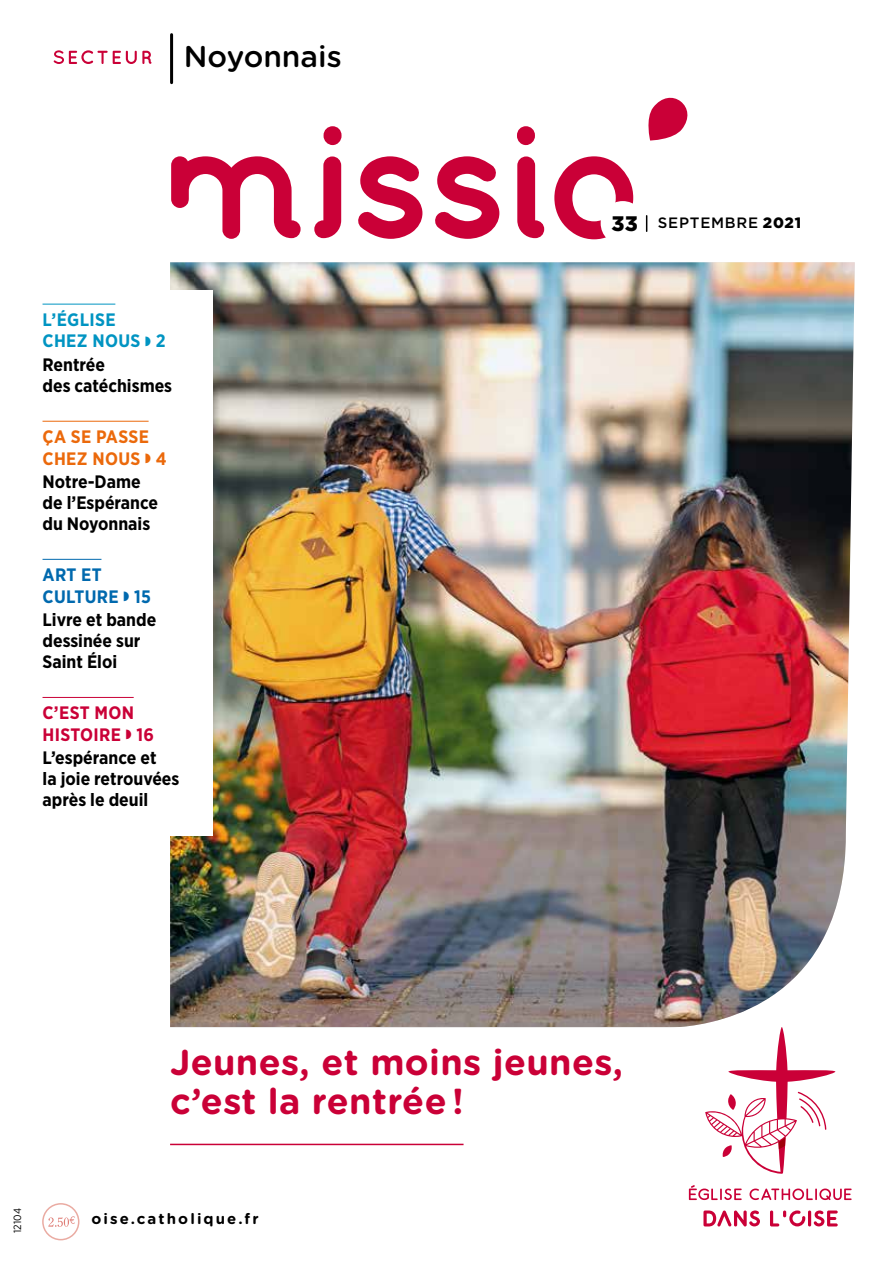
<style>
.page{position:relative;width:893px;height:1263px;background:#fff}
.page>*{position:absolute;margin:0;border:0;box-sizing:border-box;transform-origin:0 0}
.t1{font:700 36px/39px "Gotham Rounded";letter-spacing:.01em;color:#ca0037}
.t2{font:500 30px "Gotham Rounded";color:#000}
.t3{font:900 21px "Gotham";color:#000}
.t4{font:700 18px/21px "Gotham Narrow";color:#000}
.t5{font:700 18px/22.4px "Gotham Narrow";letter-spacing:.005em;color:#ca0037}
.t6{font:700 18px/22.4px "Gotham Narrow";letter-spacing:.015em;color:#eb690b}
.t7{font:700 18px/22.4px "Gotham Narrow";color:#0069ae}
.t8{font:700 18px/22.4px "Gotham Narrow";letter-spacing:.02em;color:#0094c2}
.t9{font:700 15px "Gotham Rounded";letter-spacing:.14em;color:#000}
.t10{font:500 15px "Gotham";letter-spacing:.05em;color:#000}
.t11{font:10.5px "Gotham Narrow";letter-spacing:.02em;color:#000}
.s1{color:#000}
.s2{font-weight:900}
</style>
<div class="page">
<svg style="left:314px;top:126px;width:28px;height:112px"></svg>
<svg style="left:358px;top:156px;width:141px;height:83px"></svg>
<svg style="left:517px;top:126px;width:27px;height:112px"></svg>
<svg style="left:171px;top:156px;width:130px;height:83px"></svg>
<svg style="left:554px;top:156px;width:79px;height:83px"></svg>
<svg style="left:648px;top:97px;width:40px;height:44px"></svg>
<svg style="left:689px;top:1185px;width:53px;height:15px"></svg>
<svg style="left:749px;top:1188px;width:103px;height:12px"></svg>
<hr style="left:808px;top:1210px;width:3px;height:16px;background:#ca0037;border-radius:2px">
<svg style="left:814px;top:1210px;width:24px;height:16px"></svg>
<svg style="left:770px;top:1210px;width:35px;height:16px"></svg>
<svg style="left:703px;top:1210px;width:57px;height:16px"></svg>
<svg style="left:705px;top:1028px;width:130px;height:146px"></svg>
<div style="left:601px;top:201px;width:44px;height:44px;background:#fff;border-radius:50%"></div>
<svg style="left:54px;top:50px;width:98px;height:14px"></svg>
<hr style="left:170px;top:35px;width:3px;height:48px;background:#000">
<img style="left:170px;top:262px;width:685px;height:765px">
<hr style="left:170px;top:1144px;width:294px;height:1px;background:#ca0037">
<div style="left:43px;top:290px;width:170px;height:546px;background:#fff"></div>
<hr style="left:43px;top:304px;width:72px;height:1px;background:#0094c2">
<hr style="left:43px;top:421px;width:106px;height:1px;background:#eb690b">
<hr style="left:43px;top:559px;width:58px;height:1px;background:#0069ae">
<hr style="left:43px;top:697px;width:91px;height:1px;background:#ca0037">
<svg style="left:646px;top:216px;width:1px;height:15px"></svg>
<div style="left:42px;top:1203px;width:37px;height:37px;border:2px solid #eaaba2;border-radius:50%"></div>
<svg style="left:48px;top:1216px;width:27px;height:11px"></svg>
<h2 class="t2" style="left:184px;top:35px;width:159px">Noyonnais</h2>
<p class="t8" style="left:43px;top:308px;width:125px">L’ÉGLISE<br>CHEZ NOUS ◗ 2<br><span class="s1">Rentrée</span></p>
<p class="t4" style="left:43px;top:375px;width:131px">des catéchismes</p>
<p class="t6" style="left:43px;top:425px;width:126px">ÇA SE PASSE<br>CHEZ NOUS ◗ 4<br><span class="s1">Notre-Dame</span></p>
<p class="t4" style="left:43px;top:492px;width:117px">de l’Espérance du Noyonnais</p>
<p class="t7" style="left:43px;top:563px;width:115px">ART ET<br>CULTURE ◗ 15<br><span class="s1">Livre et bande</span></p>
<p class="t4" style="left:43px;top:630px;width:100px">dessinée sur<br>Saint Éloi</p>
<p class="t5" style="left:43px;top:701px;width:116px">C’EST MON<br>HISTOIRE ◗ 16<br><span class="s1">L’espérance et</span></p>
<p class="t4" style="left:43px;top:768px;width:138px">la joie retrouvées après le deuil</p>
<p class="t3" style="left:611px;top:209px;width:28px">33</p>
<p class="t10" style="left:658px;top:213px;width:145px">SEPTEMBRE <span class="s2">2021</span></p>
<p class="t11" style="left:11px;top:1233px;width:27px;rotate:-90deg">12104</p>
<h1 class="t1" style="left:170px;top:1041px;width:455px">Jeunes, et moins jeunes, c’est la rentrée !</h1>
<p class="t9" style="left:91px;top:1208px;width:169px">oise.catholique.fr</p>
</div>
